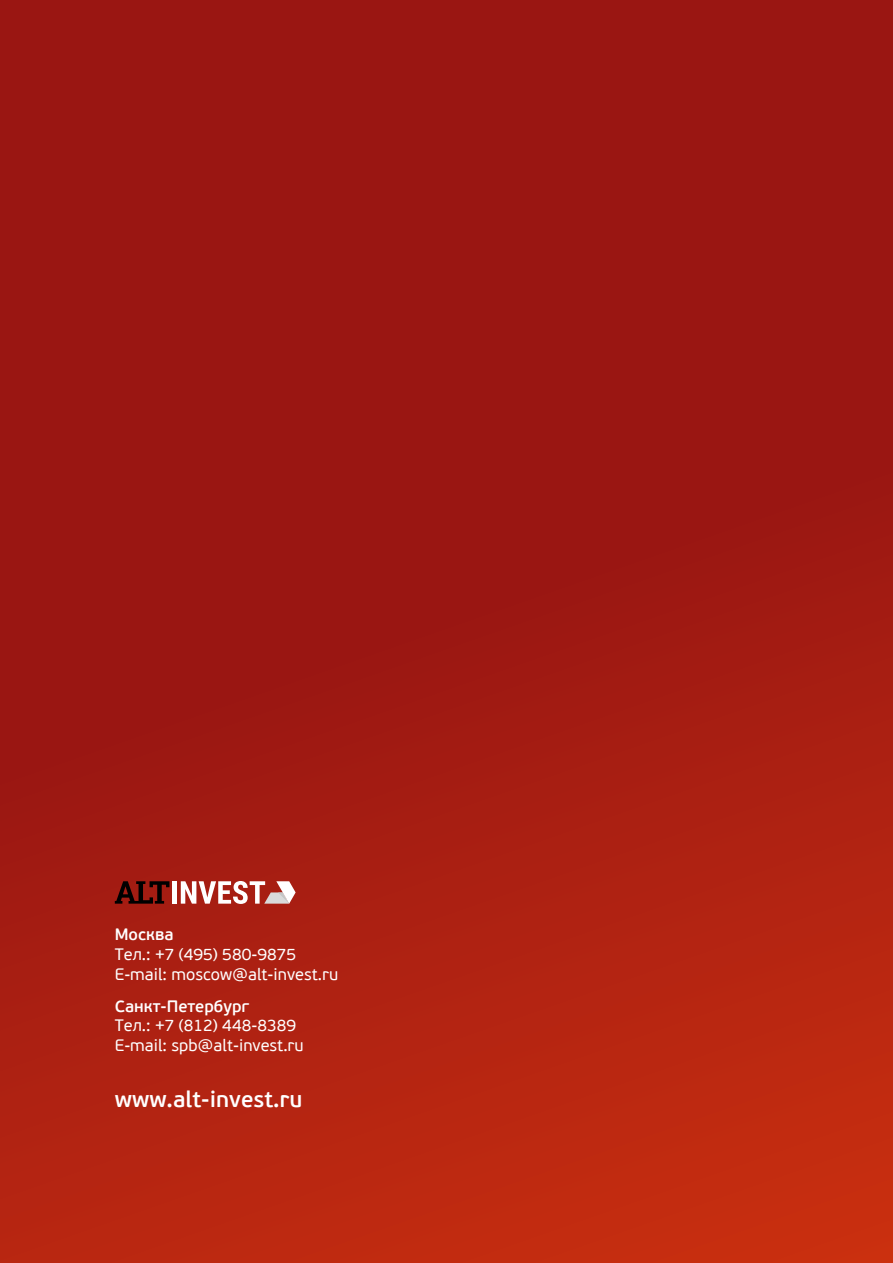
<style>
.page{position:relative;width:893px;height:1263px;background:#fff}
.page>*{position:absolute;margin:0;border:0;box-sizing:border-box;transform-origin:0 0}
.t1{font:600 22.5px "PF Beau Sans Pro";color:#fff}
.t2{font:16.5px/19.8px "PF Beau Sans Pro";color:#fff}
.t3{font:600 16.5px "PF Beau Sans Pro";color:#fff}
</style>
<div class="page">
<div style="left:0;top:0;width:893px;height:1263px;background:linear-gradient(to bottom,#901112,#b92711)"></div>
<svg style="left:115px;top:881px;width:54px;height:23px"></svg>
<div style="left:172px;top:881px;width:5px;height:23px;background:#fff"></div>
<svg style="left:181px;top:881px;width:115px;height:23px"></svg>
<p class="t3" style="left:115px;top:925px;width:60px">Москва</p>
<p class="t2" style="left:115px;top:945px;width:225px">Тел.: +7 (495) 580-9875<br>E-mail: moscow@alt-invest.ru</p>
<p class="t3" style="left:115px;top:996px;width:136px">Санкт-Петербург</p>
<p class="t2" style="left:115px;top:1016px;width:190px">Тел.: +7 (812) 448-8389<br>E-mail: spb@alt-invest.ru</p>
<h1 class="t1" style="left:115px;top:1086px;width:189px">www.alt-invest.ru</h1>
</div>
